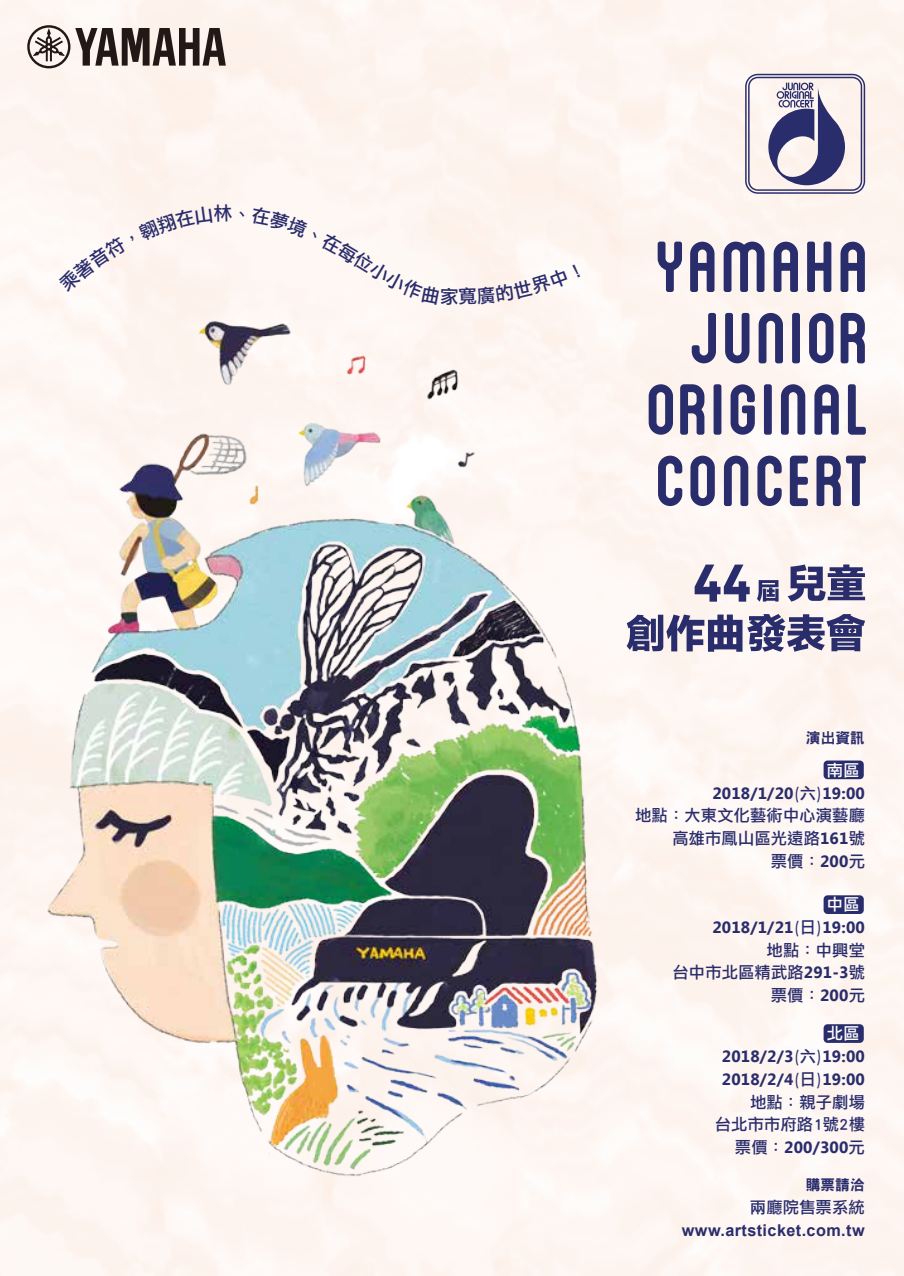
<style>
.page{position:relative;width:904px;height:1276px;background:#fff}
.page>*{position:absolute;margin:0;border:0;box-sizing:border-box;transform-origin:0 0}
.t1{font:16.28px/22.8px "DF Li Hei Std W5";letter-spacing:.01em;color:#2a2d6c;text-align:right}
.t2{font:700 16.28px/22.8px "Ebrima";letter-spacing:.01em;color:#2a2d6c}
.t3{font:700 16.28px "Arial";letter-spacing:.025em;color:#2a2d6c}
.t4{font:16.28px "DF Li Hei Std W5";color:#fff}
.t5{font:14.7px "DF Hei Std W9";letter-spacing:.01em;color:#2a2d6c}
.s1{font-family:"Century Gothic";font-weight:400}
.s2{font-family:"DF Li Hei Std W5";font-weight:400}
.s3{font-family:"Ebrima";font-weight:700}
</style>
<div class="page">
<div style="left:0;top:0;width:903px;height:1275px;background:#fef5f0"></div>
<svg style="left:745px;top:74px;width:119px;height:120px"></svg>
<svg style="left:714px;top:241px;width:1px;height:52px"></svg>
<svg style="left:722px;top:241px;width:43px;height:52px"></svg>
<svg style="left:772px;top:241px;width:26px;height:52px"></svg>
<svg style="left:806px;top:241px;width:25px;height:52px"></svg>
<svg style="left:839px;top:241px;width:26px;height:52px"></svg>
<svg style="left:714px;top:312px;width:2px;height:52px"></svg>
<svg style="left:724px;top:312px;width:26px;height:52px"></svg>
<svg style="left:757px;top:312px;width:26px;height:52px"></svg>
<div style="left:792px;top:314px;width:7px;height:48px;background:#2a2d6c;border-radius:2px"></div>
<div style="left:791px;top:313px;width:8px;height:50px;border:2px solid #2a2d6c;border-radius:2px"></div>
<svg style="left:808px;top:312px;width:57px;height:52px"></svg>
<div style="left:714px;top:385px;width:6px;height:49px;background:#2a2d6c;border-radius:2px"></div>
<div style="left:713px;top:384px;width:8px;height:50px;border:2px solid #2a2d6c;border-radius:2px"></div>
<svg style="left:729px;top:383px;width:26px;height:52px"></svg>
<div style="left:764px;top:385px;width:6px;height:49px;background:#2a2d6c;border-radius:2px"></div>
<div style="left:763px;top:384px;width:8px;height:50px;border:2px solid #2a2d6c;border-radius:2px"></div>
<svg style="left:780px;top:383px;width:25px;height:52px"></svg>
<svg style="left:813px;top:383px;width:26px;height:52px"></svg>
<svg style="left:846px;top:383px;width:20px;height:52px"></svg>
<svg style="left:714px;top:455px;width:1px;height:52px"></svg>
<svg style="left:723px;top:455px;width:25px;height:52px"></svg>
<svg style="left:756px;top:455px;width:26px;height:52px"></svg>
<svg style="left:788px;top:455px;width:20px;height:52px"></svg>
<svg style="left:815px;top:455px;width:51px;height:52px"></svg>
<svg style="left:27px;top:25px;width:199px;height:43px"></svg>
<img style="left:7px;top:200px;width:707px;height:1001px">
<svg style="left:626px;top:614px;width:238px;height:37px"></svg>
<svg style="left:787px;top:564px;width:77px;height:37px"></svg>
<svg style="left:694px;top:564px;width:55px;height:37px"></svg>
<svg style="left:756px;top:580px;width:22px;height:21px"></svg>
<div style="left:823px;top:760px;width:40px;height:19px;background:#2a2d6c;border-radius:4px"></div>
<div style="left:823px;top:895px;width:40px;height:18px;background:#2a2d6c;border-radius:4px"></div>
<div style="left:823px;top:1024px;width:40px;height:18px;background:#2a2d6c;border-radius:4px"></div>
<div style="left:57px;top:204px;width:175px;height:89px;background:#fef5f1"></div>
<svg style="left:239px;top:211px;width:6px;height:5px"></svg>
<div style="left:251px;top:206px;width:329px;height:99px;background:#fef7f3"></div>
<p class="t5" style="left:805px;top:729px;width:60px">演出資訊</p>
<p class="t4" style="left:826px;top:761px;width:34px">南區</p>
<p class="t2" style="left:712px;top:782px;width:154px">2018/1/20<span class="s1">(</span><span class="s2">六</span><span class="s1">)</span>19:00</p>
<p class="t1" style="left:635px;top:803px;width:231px">地點：大東文化藝術中心演藝廳高雄市鳳山區光遠路<span class="s3">161</span>號<br>票價：<span class="s3">200</span>元</p>
<p class="t4" style="left:826px;top:895px;width:34px">中區</p>
<p class="t2" style="left:712px;top:916px;width:154px">2018/1/21<span class="s1">(</span><span class="s2">日</span><span class="s1">)</span>19:00</p>
<p class="t1" style="left:672px;top:938px;width:194px">地點：中興堂<br>台中市北區精武路<span class="s3">291-3</span>號票價：<span class="s3">200</span>元</p>
<p class="t4" style="left:826px;top:1024px;width:34px">北區</p>
<p class="t2" style="left:721px;top:1045px;width:144px">2018/2/3<span class="s1">(</span><span class="s2">六</span><span class="s1">)</span>19:00<br>2018/2/4<span class="s1">(</span><span class="s2">日</span><span class="s1">)</span>19:00</p>
<p class="t1" style="left:714px;top:1090px;width:151px">地點：親子劇場<br>台北市市府路1號2樓</p>
<p class="t2" style="left:734px;top:1136px;width:131px"><span class="s2">票價：</span>200/300<span class="s2">元</span></p>
<p class="t5" style="left:805px;top:1176px;width:60px">購票請洽</p>
<p class="t1" style="left:749px;top:1195px;width:116px">兩廳院售票系統</p>
<p class="t3" style="left:681px;top:1219px;width:184px">www.artsticket.com.tw</p>
</div>
